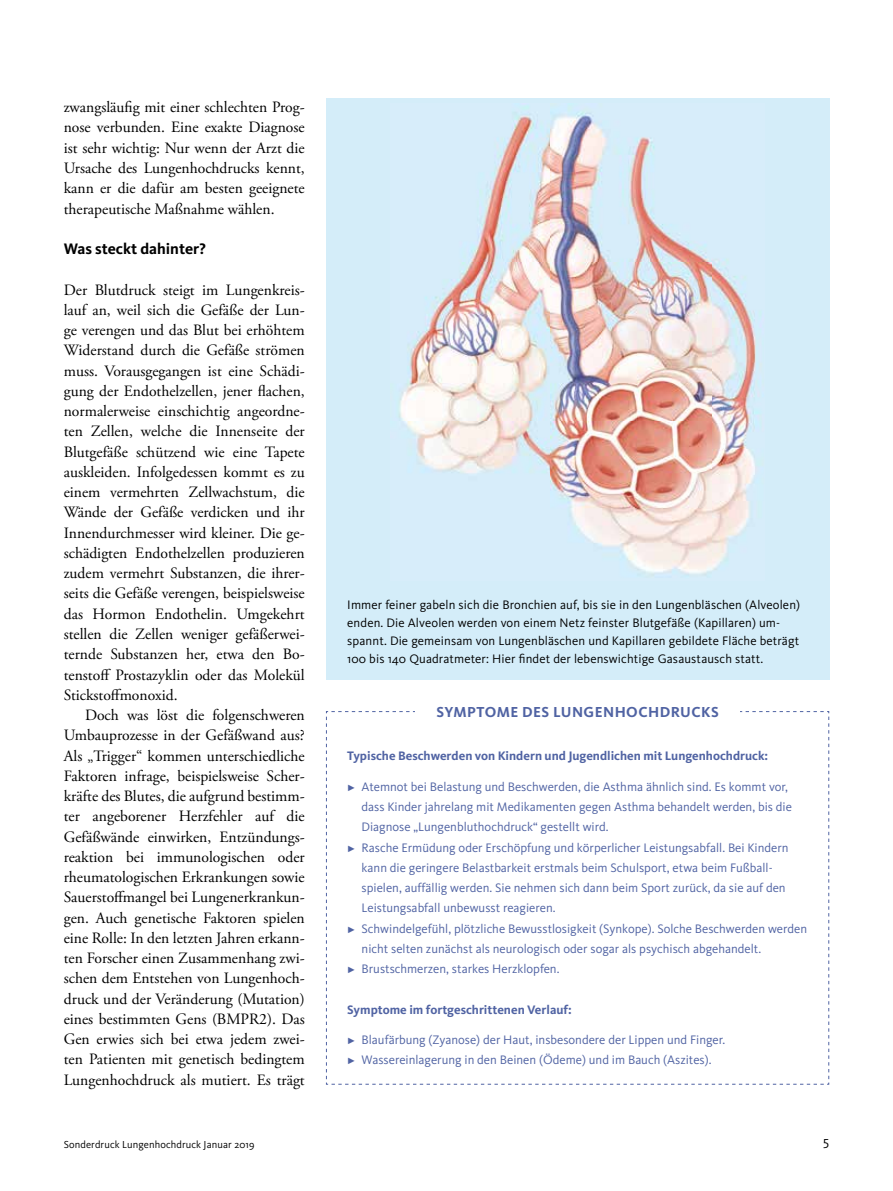
<style>
.page{position:relative;width:893px;height:1191px;background:#fff}
.page>*{position:absolute;margin:0;border:0;box-sizing:border-box;transform-origin:0 0}
.t1{font:15.75px/20.2px "Adobe Garamond Pro";color:#000;text-align:justify}
.t2{font:700 15.75px "Kievit";color:#000}
.t3{font:700 15px "Kievit";letter-spacing:.03em;color:#5063a3}
.t4{font:13.5px "Kievit Regular SC";color:#000}
.t5{font:12.75px/20.2px "Kievit";color:#5063a3}
.t6{font:12.75px/18px "Kievit";letter-spacing:.01em;color:#000}
.t7{font:700 12.75px "Kievit";color:#5063a3}
.t8{font:10.5px "Kievit";letter-spacing:.01em;color:#000}
.s1{font-family:"Klavika Arrows"}
</style>
<div class="page">
<svg style="left:326px;top:711px;width:504px;height:374px"></svg>
<div style="left:415px;top:705px;width:325px;height:11px;background:#fff"></div>
<div style="left:326px;top:98px;width:503px;height:581px;background:#d4edf9"></div>
<img style="left:399px;top:106px;width:362px;height:470px">
<p class="t1" style="left:64px;top:98px;width:242px">zwangsläufig mit einer schlechten Prog&shy;nose verbunden. Eine exakte Diagnose ist sehr wichtig: Nur wenn der Arzt die Ursache des Lungenhochdrucks kennt, kann er die dafür am besten geeignete therapeutische Maßnahme wählen.</p>
<p class="t2" style="left:64px;top:239px;width:144px">Was steckt dahinter?</p>
<p class="t1" style="left:64px;top:280px;width:242px">Der Blutdruck steigt im Lungenkreis&shy;lauf an, weil sich die Gefäße der Lun&shy;ge verengen und das Blut bei erhöhtem Widerstand durch die Gefäße strömen muss. Vorausgegangen ist eine Schädi&shy;gung der Endothelzellen, jener flachen, normalerweise einschichtig angeordne&shy;ten Zellen, welche die Innenseite der Blutgefäße schützend wie eine Tapete auskleiden. Infolgedessen kommt es zu einem vermehrten Zellwachstum, die Wände der Gefäße verdicken und ihr Innendurchmesser wird kleiner. Die ge&shy;schädigten Endothelzellen produzieren zudem vermehrt Substanzen, die ihrer&shy;seits die Gefäße verengen, beispielsweise das Hormon Endothelin. Umgekehrt stellen die Zellen weniger gefäßerwei&shy;ternde Substanzen her, etwa den Bo&shy;tenstoff Prostazyklin oder das Molekül Stickstoffmonoxid.</p>
<p class="t1" style="left:64px;top:705px;width:242px;text-indent:21px">Doch was löst die folgenschweren Umbauprozesse in der Gefäßwand aus?<br>Als „Trigger“ kommen unterschiedliche Faktoren infrage, beispielsweise Scher&shy;kräfte des Blutes, die aufgrund bestimm&shy;ter angeborener Herzfehler auf die Gefäßwände einwirken, Entzündungs&shy;reaktion bei immunologischen oder rheumatologischen Erkrankungen sowie Sauerstoffmangel bei Lungenerkrankun&shy;gen. Auch genetische Faktoren spielen eine Rolle: In den letzten Jahren erkann&shy;ten Forscher einen Zusammenhang zwi&shy;schen dem Entstehen von Lungenhoch&shy;druck und der Veränderung (Mutation) eines bestimmten Gens (BMPR2). Das Gen erwies sich bei etwa jedem zwei&shy;ten Patienten mit genetisch bedingtem Lungenhochdruck als mutiert. Es trägt</p>
<p class="t3" style="left:436px;top:702px;width:284px">SYMPTOME DES LUNGENHOCHDRUCKS</p>
<p class="t6" style="left:347px;top:595px;width:454px">Immer feiner gabeln sich die Bronchien auf, bis sie in den Lungenbläschen (Alveolen) enden. Die Alveolen werden von einem Netz feinster Blutgefäße (Kapillaren) um&shy;spannt. Die gemeinsam von Lungenbläschen und Kapillaren gebildete Fläche beträgt 100 bis 140 Quadratmeter: Hier findet der lebenswichtige Gasaustausch statt.</p>
<p class="t7" style="left:347px;top:748px;width:422px">Typische Beschwerden von Kindern und Jugendlichen mit Lungenhochdruck:</p>
<p class="t5" style="left:347px;top:776px;width:442px"><span class="s1">5</span> Atemnot bei Belastung und Beschwerden, die Asthma ähnlich sind. Es kommt vor,</p>
<p class="t5" style="left:362px;top:797px;width:432px">dass Kinder jahrelang mit Medikamenten gegen Asthma behandelt werden, bis die</p>
<p class="t5" style="left:362px;top:817px;width:249px">Diagnose „Lungenbluthochdruck“ gestellt wird.</p>
<p class="t5" style="left:347px;top:837px;width:443px"><span class="s1">5</span> Rasche Ermüdung oder Erschöpfung und körperlicher Leistungsabfall. Bei Kindern</p>
<p class="t5" style="left:362px;top:857px;width:413px">kann die geringere Belast barkeit erstmals beim Schulsport, etwa beim Fußball-</p>
<p class="t5" style="left:362px;top:878px;width:426px">spielen, auffällig werden. Sie nehmen sich dann beim Sport zurück, da sie auf den</p>
<p class="t5" style="left:362px;top:898px;width:195px">Leistungsabfall unbewusst reagieren.</p>
<p class="t5" style="left:347px;top:918px;width:461px"><span class="s1">5</span> Schwindelgefühl, plötzliche Bewusstlosigkeit (Synkope). Solche Beschwerden werden</p>
<p class="t5" style="left:362px;top:938px;width:401px">nicht selten zunächst als neurologisch oder sogar als psychisch abgehandelt.</p>
<p class="t5" style="left:347px;top:959px;width:214px"><span class="s1">5</span> Brustschmerzen, starkes Herzklopfen.</p>
<p class="t7" style="left:347px;top:1001px;width:226px">Symptome im fortgeschrittenen Verlauf:</p>
<p class="t5" style="left:347px;top:1029px;width:379px"><span class="s1">5</span> Blaufärbung (Zyanose) der Haut, insbesondere der Lippen und Finger.<br><span class="s1">5</span> Wassereinlagerung in den Beinen (Ödeme) und im Bauch (Aszites).</p>
<p class="t8" style="left:64px;top:1139px;width:192px">Sonderdruck Lungenhochdruck Januar 2019</p>
<p class="t4" style="left:823px;top:1136px;width:7px">5</p>
</div>
